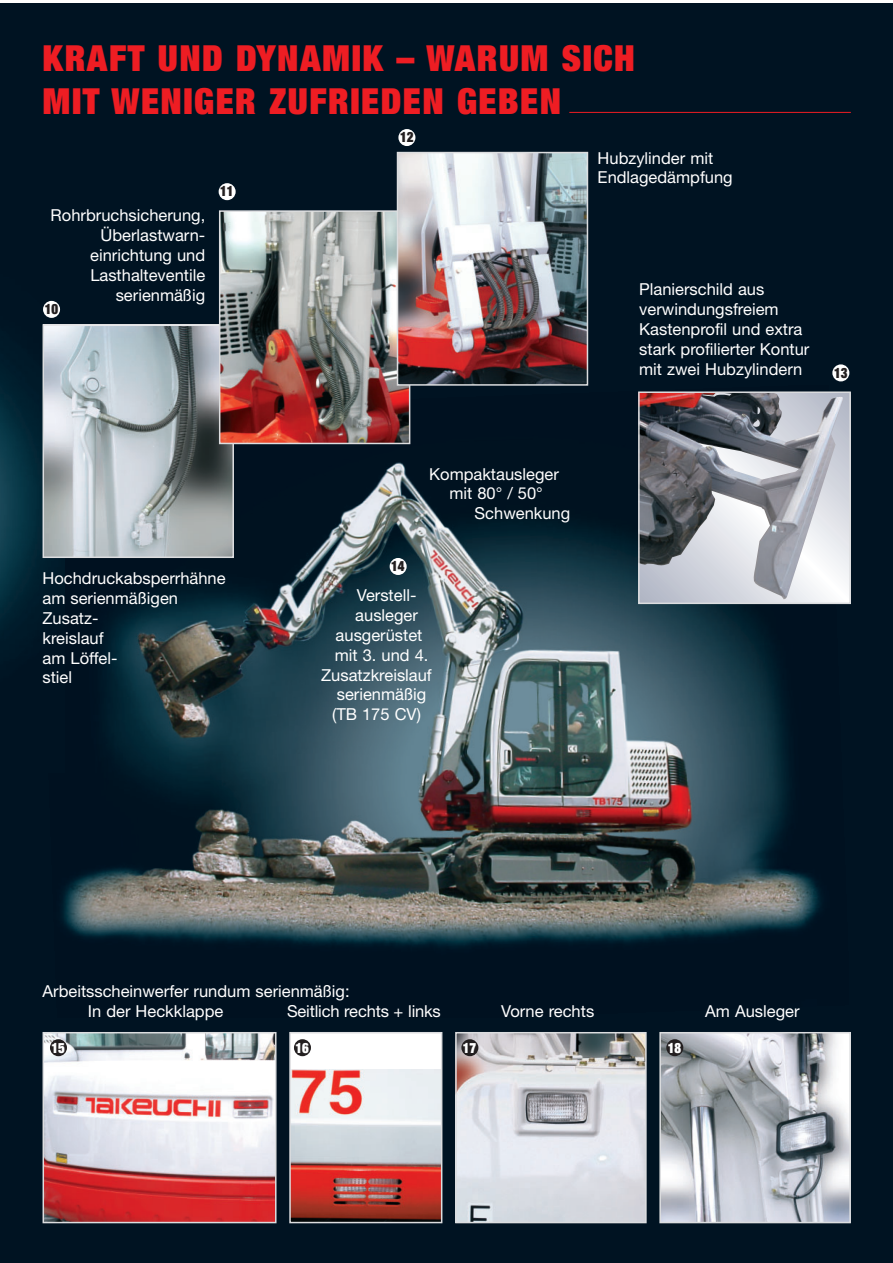
<style>
.page{position:relative;width:893px;height:1263px;background:#fff}
.page>*{position:absolute;margin:0;border:0;box-sizing:border-box;transform-origin:0 0}
.t1{font:900 expanded 36px/43.2px "Helvetica Neue";letter-spacing:.04em;color:#ee1d23}
.t2{font:16.5px/19.8px "Helvetica Neue";color:#fff}
.t3{font:900 expanded 14.25px "Helvetica Neue";color:#231f20;scale:.9 1}
.t4{font:900 expanded 14.25px "Helvetica Neue";color:#fff;scale:.9 1}
</style>
<div class="page">
<div style="left:0;top:3px;width:892px;height:1260px;background:#001322"></div>
<hr style="left:569px;top:112px;width:281px;height:1px;background:#ee1d23">
<img style="left:42px;top:1032px;width:809px;height:192px">
<img style="left:62px;top:385px;width:787px;height:561px">
<svg style="left:641px;top:394px;width:206px;height:207px"></svg>
<img style="left:641px;top:394px;width:202px;height:205px">
<div style="left:638px;top:391px;width:212px;height:213px;border:2px solid #dcdddf"></div>
<img style="left:0;top:324px;width:64px;height:449px">
<div style="left:50px;top:1039px;width:17px;height:17px;background:#231f20;border-radius:50%"></div>
<div style="left:294px;top:1039px;width:17px;height:17px;background:#231f20;border-radius:50%"></div>
<div style="left:461px;top:1039px;width:17px;height:17px;background:#231f20;border-radius:50%"></div>
<div style="left:666px;top:1039px;width:17px;height:17px;background:#231f20;border-radius:50%"></div>
<div style="left:832px;top:364px;width:17px;height:17px;background:#fff;border-radius:50%"></div>
<div style="left:389px;top:558px;width:17px;height:17px;background:#fff;border-radius:50%"></div>
<svg style="left:43px;top:153px;width:544px;height:404px"></svg>
<img style="left:400px;top:155px;width:185px;height:228px">
<div style="left:397px;top:152px;width:191px;height:234px;border:2px solid #dcdddf"></div>
<div style="left:43px;top:301px;width:17px;height:17px;background:#fff;border-radius:50%"></div>
<div style="left:219px;top:183px;width:17px;height:17px;background:#fff;border-radius:50%"></div>
<div style="left:398px;top:129px;width:17px;height:17px;background:#fff;border-radius:50%"></div>
<h1 class="t1" style="left:43px;top:40px;width:594px">KRAFT UND DYNAMIK – WARUM SICH<br>MIT WENIGER ZUFRIEDEN GEBEN</h1>
<p class="t2" style="left:597px;top:149px;width:137px">Hubzylinder mit<br>Endlagedämpfung</p>
<p class="t3" style="left:400px;top:132px;width:16px">12</p>
<p class="t3" style="left:220px;top:186px;width:16px">11</p>
<p class="t2" style="left:51px;top:207px;width:156px;text-align:right">Rohrbruchsicherung,<br>Überlastwarn&shy;einrichtung und<br>Lasthalteventile serienmäßig</p>
<p class="t3" style="left:45px;top:304px;width:16px">10</p>
<p class="t2" style="left:639px;top:281px;width:172px">Planierschild aus verwindungsfreiem<br>Kastenprofil und extra stark profilierter Kontur mit zwei Hubzylindern</p>
<p class="t3" style="left:834px;top:368px;width:16px">13</p>
<p class="t2" style="left:43px;top:570px;width:185px">Hochdruckabsperrhähne am serienmäßigen<br>Zusatz-<br>kreislauf<br>am Löffel-<br>stiel</p>
<p class="t3" style="left:391px;top:561px;width:16px">14</p>
<p class="t2" style="left:429px;top:465px;width:131px">Kompaktausleger</p>
<p class="t2" style="left:449px;top:485px;width:95px">mit 80° / 50°</p>
<p class="t2" style="left:474px;top:505px;width:97px">Schwenkung</p>
<p class="t2" style="left:357px;top:587px;width:61px">Verstell-</p>
<p class="t2" style="left:355px;top:607px;width:64px">ausleger</p>
<p class="t2" style="left:335px;top:627px;width:88px">ausgerüstet</p>
<p class="t2" style="left:335px;top:647px;width:95px">mit 3. und 4.</p>
<p class="t2" style="left:321px;top:666px;width:112px">Zusatzkreislauf</p>
<p class="t2" style="left:337px;top:686px;width:91px">serienmäßig</p>
<p class="t2" style="left:332px;top:706px;width:90px">(TB 175 CV)</p>
<p class="t2" style="left:88px;top:983px;width:263px;text-indent:-45px">Arbeitsscheinwerfer rundum serienmäßig:<br>In der Heckklappe</p>
<p class="t2" style="left:287px;top:1003px;width:155px">Seitlich rechts + links</p>
<p class="t2" style="left:501px;top:1003px;width:95px">Vorne rechts</p>
<p class="t2" style="left:705px;top:1003px;width:96px">Am Ausleger</p>
<p class="t4" style="left:51px;top:1042px;width:16px">15</p>
<p class="t4" style="left:295px;top:1042px;width:16px">16</p>
<p class="t4" style="left:463px;top:1042px;width:16px">17</p>
<p class="t4" style="left:667px;top:1042px;width:16px">18</p>
</div>
